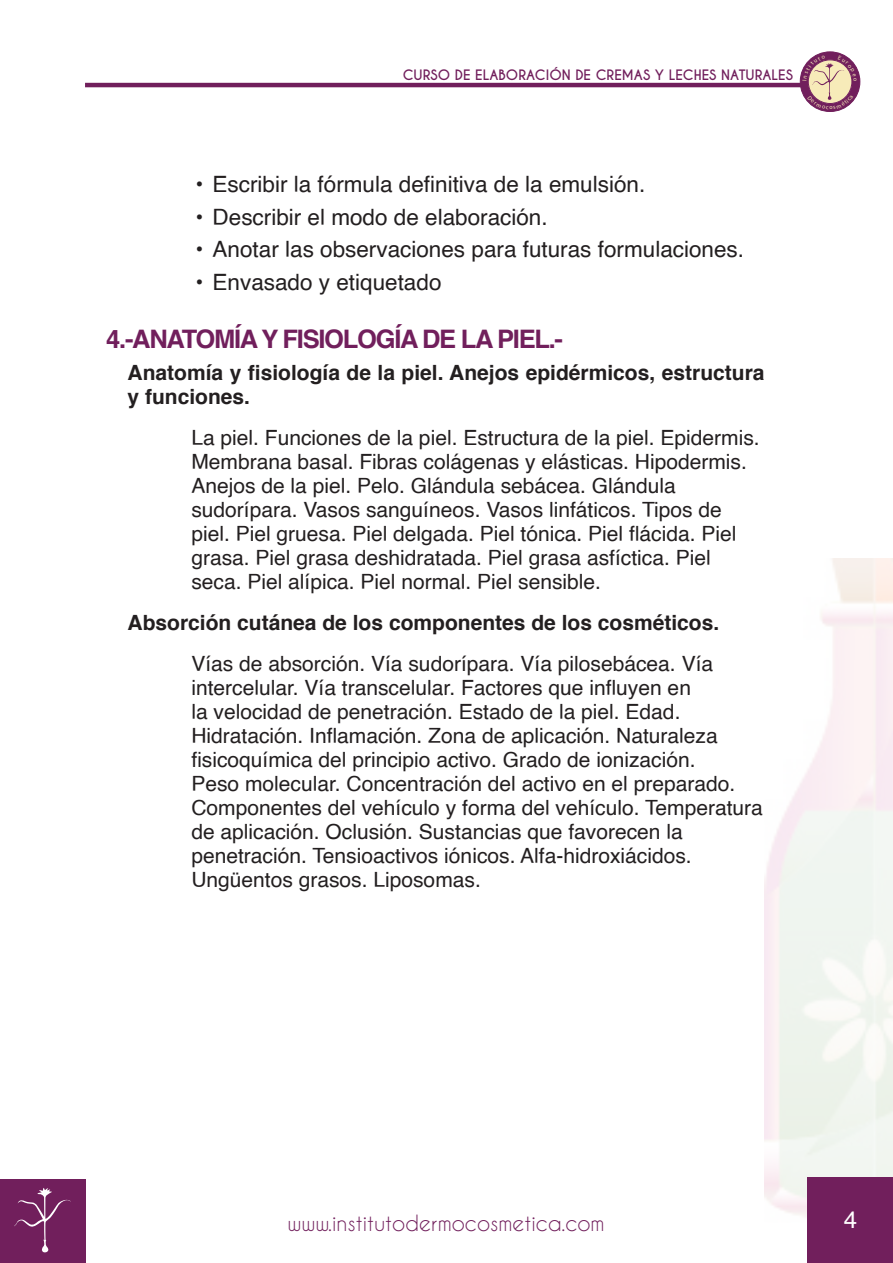
<style>
.page{position:relative;width:893px;height:1263px;background:#fff}
.page>*{position:absolute;margin:0;border:0;box-sizing:border-box;transform-origin:0 0}
.sub{font:700 25.5px "Helvetica";letter-spacing:-.05em;color:#711f5c}
.t1{font:24px "Helvetica";color:#fff}
.t2{font:22.5px "Helvetica";color:#231f20}
.sub2sub{font:21px/24px "Helvetica";color:#231f20}
.sub1{font:700 21px/24px "Helvetica";color:#231f20}
.t3{font:21px "Caviar Dreams";color:#711f5c}
.t4{font:700 13.5px "Caviar Dreams";color:#711f5c}
</style>
<div class="page">
<img style="left:764px;top:558px;width:129px;height:665px">
<hr style="left:85px;top:83px;width:716px;height:4px;background:#711f5c">
<div style="left:808px;top:1178px;width:85px;height:85px;background:#711f5c"></div>
<div style="left:0;top:1179px;width:85px;height:84px;background:#711f5c"></div>
<svg style="left:14px;top:1188px;width:57px;height:64px"></svg>
<svg style="left:800px;top:52px;width:60px;height:60px"></svg>
<p class="t4" style="left:403px;top:66px;width:392px">CURSO DE ELABORACIÓN DE CREMAS Y LECHES NATURALES</p>
<p class="t2" style="left:196px;top:167px;width:451px">• Escribir la fórmula definitiva de la emulsión.</p>
<p class="t2" style="left:196px;top:199px;width:354px">• Describir el modo de elaboración.</p>
<p class="t2" style="left:196px;top:232px;width:550px">• Anotar las observaciones para futuras formulaciones.</p>
<p class="t2" style="left:196px;top:264px;width:247px">• Envasado y etiquetado</p>
<p class="sub" style="left:106px;top:318px;width:458px">4.-ANATOMÍA Y FISIOLOGÍA DE LA PIEL.-</p>
<p class="sub1" style="left:128px;top:361px;width:638px">Anatomía y fisiología de la piel. Anejos epidérmicos, estructura y funciones.</p>
<p class="sub2sub" style="left:191px;top:426px;width:570px">La piel. Funciones de la piel. Estructura de la piel. Epidermis.<br>Membrana basal. Fibras colágenas y elásticas. Hipodermis.<br>Anejos de la piel. Pelo. Glándula sebácea. Glándula sudorípara. Vasos sanguíneos. Vasos linfáticos. Tipos de piel. Piel gruesa. Piel delgada. Piel tónica. Piel flácida. Piel grasa. Piel grasa deshidratada. Piel grasa asfíctica. Piel seca. Piel alípica. Piel normal. Piel sensible.</p>
<p class="sub1" style="left:128px;top:611px;width:593px">Absorción cutánea de los componentes de los cosméticos.</p>
<p class="sub2sub" style="left:191px;top:652px;width:573px">Vías de absorción. Vía sudorípara. Vía pilosebácea. Vía intercelular. Vía transcelular. Factores que influyen en<br>la velocidad de penetración. Estado de la piel. Edad.<br>Hidratación. Inflamación. Zona de aplicación. Naturaleza fisicoquímica del principio activo. Grado de ionización.<br>Peso molecular. Concentración del activo en el preparado.<br>Componentes del vehículo y forma del vehículo. Temperatura de aplicación. Oclusión. Sustancias que favorecen la penetración. Tensioactivos iónicos. Alfa-hidroxiácidos.<br>Ungüentos grasos. Liposomas.</p>
<p class="t3" style="left:287px;top:1210px;width:319px">www.institutodermocosmetica.com</p>
<p class="t1" style="left:844px;top:1201px;width:15px">4</p>
</div>
